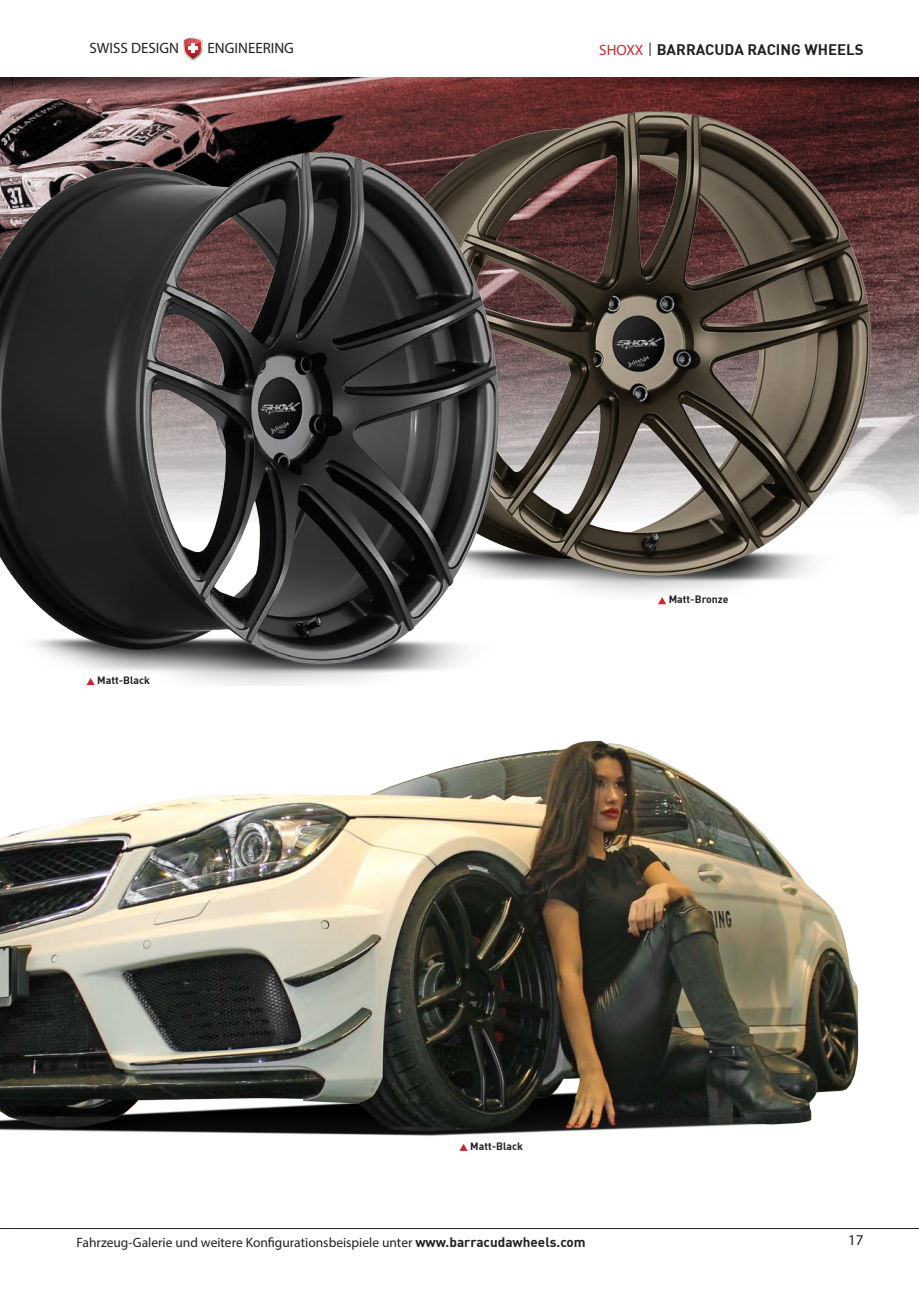
<style>
.page{position:relative;width:919px;height:1289px;background:#fff}
.page>*{position:absolute;margin:0;border:0;box-sizing:border-box;transform-origin:0 0}
.t1{font:700 15px "DIN";color:#231f20}
.t2{font:15px "Myriad Pro";color:#231f20}
.t3{font:13.5px "Myriad Pro";color:#231f20}
.t4{font:700 10.5px "DIN";color:#231f20}
.s1{font-family:"Myriad Pro";font-weight:400;color:#d1232a}
.s2{font-family:"DIN";font-weight:700}
</style>
<div class="page">
<img style="left:0;top:77px;width:918px;height:437px">
<img style="left:0;top:604px;width:859px;height:547px">
<svg style="left:459px;top:1143px;width:8px;height:7px"></svg>
<svg style="left:658px;top:599px;width:8px;height:5px"></svg>
<img style="left:349px;top:94px;width:543px;height:505px">
<img style="left:0;top:129px;width:523px;height:556px">
<hr style="left:13px;top:1228px;width:905px;height:1px;background:#231f20">
<svg style="left:0;top:1228px;width:13px;height:1px"></svg>
<img style="left:0;top:77px;width:423px;height:17px">
<img style="left:487px;top:77px;width:431px;height:17px">
<div style="left:184px;top:38px;width:20px;height:23px;background:#231f20;opacity:.3"></div>
<svg style="left:183px;top:37px;width:19px;height:23px"></svg>
<svg style="left:649px;top:43px;width:1px;height:13px"></svg>
<p class="t2" style="left:89px;top:39px;width:91px">SWISS DESIGN</p>
<p class="t2" style="left:207px;top:39px;width:88px">ENGINEERING</p>
<p class="t1" style="left:599px;top:39px;width:266px"><span class="s1">SHOXX</span> BARRACUDA RACING WHEELS</p>
<p class="t4" style="left:97px;top:673px;width:54px">Matt-Black</p>
<p class="t4" style="left:668px;top:592px;width:61px">Matt-Bronze</p>
<p class="t4" style="left:470px;top:1139px;width:54px">Matt-Black</p>
<p class="t3" style="left:77px;top:1234px;width:510px">Fahrzeug-Galerie und weitere Konfigurationsbeispiele unter <span class="s2">www.barracudawheels.com</span></p>
<p class="t2" style="left:848px;top:1230px;width:17px">17</p>
</div>
